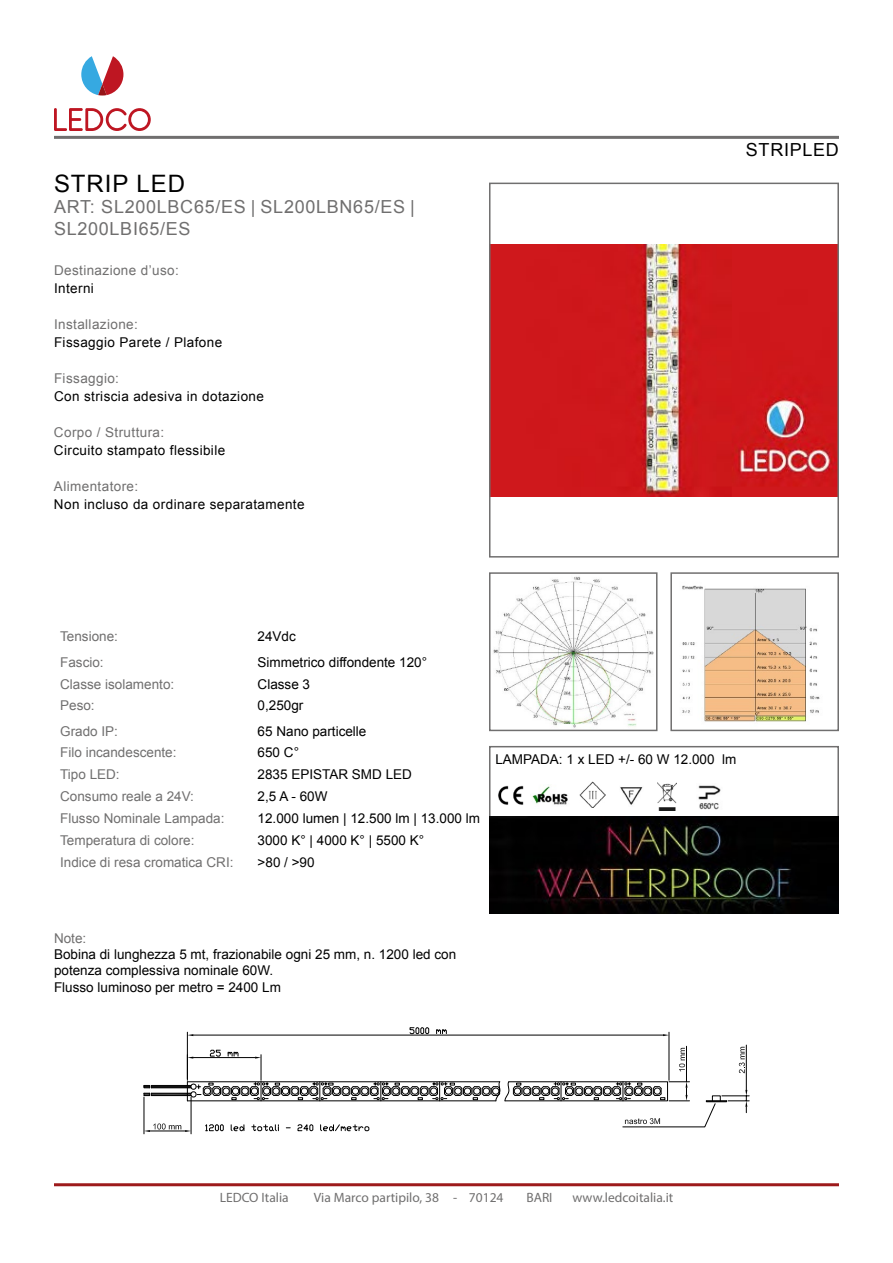
<style>
.page{position:relative;width:893px;height:1263px;background:#fff}
.page>*{position:absolute;margin:0;border:0;box-sizing:border-box;transform-origin:0 0}
.t1{font:24px "Arial";letter-spacing:.04em;color:#000}
.t2{font:18px/21.6px "Arial";letter-spacing:.04em;color:#706f6f}
.t3{font:18px "Arial";letter-spacing:.04em;color:#000}
.t4{font:13.5px/16.2px "Arial";color:#000}
.t5{font:13.5px/21.9px "Arial";color:#706f6f}
.t6{font:13.5px "Arial";letter-spacing:.03em;color:#000}
.t7{font:13.5px "Arial";letter-spacing:.03em;color:#706f6f}
.t8{font:13.5px "Myriad Pro";color:#706f6f}
.t9{font:13.5px "Arial";letter-spacing:.03em;color:#010000}
</style>
<div class="page">
<hr style="left:54px;top:1183px;width:785px;height:3px;background:#9d1a1b">
<hr style="left:54px;top:136px;width:785px;height:3px;background:#706f6f">
<svg style="left:54px;top:108px;width:97px;height:23px"></svg>
<svg style="left:81px;top:56px;width:42px;height:40px"></svg>
<img style="left:491px;top:244px;width:346px;height:252px">
<div style="left:489px;top:183px;width:350px;height:375px;border:1px solid #706f6f"></div>
<img style="left:682px;top:585px;width:138px;height:137px">
<div style="left:670px;top:572px;width:169px;height:159px;border:2px solid #706f6f"></div>
<img style="left:493px;top:576px;width:161px;height:152px">
<div style="left:489px;top:572px;width:168px;height:159px;border:2px solid #706f6f"></div>
<div style="left:489px;top:746px;width:350px;height:146px;border:2px solid #706f6f"></div>
<img style="left:498px;top:785px;width:70px;height:20px">
<img style="left:579px;top:782px;width:27px;height:26px">
<img style="left:620px;top:787px;width:23px;height:18px">
<img style="left:658px;top:783px;width:18px;height:27px">
<img style="left:698px;top:785px;width:23px;height:25px">
<hr style="left:144px;top:1097px;width:1px;height:37px;background:#000">
<hr style="left:191px;top:1097px;width:1px;height:37px;background:#000">
<hr style="left:686px;top:1046px;width:1px;height:36px;background:#000">
<hr style="left:746px;top:1045px;width:1px;height:45px;background:#000">
<hr style="left:187px;top:1032px;width:1px;height:47px;background:#000">
<hr style="left:669px;top:1032px;width:1px;height:48px;background:#000">
<hr style="left:193px;top:1035px;width:470px;height:1px;background:#000">
<svg style="left:187px;top:1034px;width:6px;height:2px"></svg>
<svg style="left:663px;top:1034px;width:6px;height:2px"></svg>
<svg style="left:409px;top:1027px;width:20px;height:8px"></svg>
<svg style="left:436px;top:1029px;width:11px;height:5px"></svg>
<svg style="left:143px;top:1047px;width:606px;height:85px"></svg>
<img style="left:489px;top:816px;width:349px;height:97px">
<h1 class="t1" style="left:54px;top:167px;width:133px">STRIP LED</h1>
<h2 class="t2" style="left:54px;top:196px;width:362px">ART: SL200LBC65/ES | SL200LBN65/ES |<br>SL200LBI65/ES</h2>
<p class="t7" style="left:54px;top:262px;width:126px">Destinazione d’uso:</p>
<p class="t9" style="left:54px;top:280px;width:41px">Interni</p>
<p class="t7" style="left:54px;top:316px;width:85px">Installazione:</p>
<p class="t6" style="left:54px;top:334px;width:170px">Fissaggio Parete / Plafone</p>
<p class="t7" style="left:54px;top:370px;width:67px">Fissaggio:</p>
<p class="t6" style="left:54px;top:388px;width:211px">Con striscia adesiva in dotazione</p>
<p class="t7" style="left:54px;top:424px;width:112px">Corpo / Struttura:</p>
<p class="t6" style="left:54px;top:442px;width:173px">Circuito stampato flessibile</p>
<p class="t7" style="left:54px;top:478px;width:86px">Alimentatore:</p>
<p class="t6" style="left:54px;top:496px;width:252px">Non incluso da ordinare separatamente</p>
<h2 class="t3" style="left:746px;top:138px;width:95px">STRIPLED</h2>
<p class="t5" style="left:60px;top:625px;width:59px">Tensione:</p>
<p class="t4" style="left:258px;top:628px;width:40px">24Vdc</p>
<p class="t5" style="left:60px;top:651px;width:45px">Fascio:</p>
<p class="t4" style="left:258px;top:654px;width:171px">Simmetrico diffondente 120°</p>
<p class="t5" style="left:60px;top:673px;width:116px">Classe isolamento:</p>
<p class="t4" style="left:258px;top:676px;width:54px">Classe 3</p>
<p class="t5" style="left:60px;top:695px;width:36px">Peso:</p>
<p class="t4" style="left:258px;top:698px;width:47px">0,250gr</p>
<p class="t5" style="left:60px;top:720px;width:59px">Grado IP:</p>
<p class="t4" style="left:258px;top:723px;width:110px">65 Nano particelle</p>
<p class="t5" style="left:60px;top:742px;width:118px">Filo incandescente:</p>
<p class="t4" style="left:258px;top:745px;width:43px">650 C°</p>
<p class="t5" style="left:60px;top:764px;width:61px">Tipo LED:</p>
<p class="t4" style="left:258px;top:766px;width:156px">2835 EPISTAR SMD LED</p>
<p class="t5" style="left:60px;top:785px;width:135px">Consumo reale a 24V:</p>
<p class="t4" style="left:258px;top:788px;width:71px">2,5 A - 60W</p>
<p class="t5" style="left:60px;top:807px;width:175px">Flusso Nominale Lampada:<br>Temperatura di colore:<br>Indice di resa cromatica CRI:</p>
<p class="t4" style="left:258px;top:807px;width:224px;line-height:21.9px">12.000 lumen | 12.500 lm | 13.000 lm<br>3000 K° | 4000 K° | 5500 K°</p>
<p class="t4" style="left:258px;top:854px;width:58px">&gt;80 / &gt;90</p>
<p class="t4" style="left:495px;top:752px;width:242px">LAMPADA: 1 x LED +/- 60 W 12.000 lm</p>
<p class="t5" style="left:54px;top:927px;width:34px">Note:</p>
<p class="t4" style="left:54px;top:946px;width:404px">Bobina di lunghezza 5 mt, frazionabile ogni 25 mm, n. 1200 led con potenza complessiva nominale 60W.<br>Flusso luminoso per metro = 2400 Lm</p>
<p class="t8" style="left:220px;top:1189px;width:70px">LEDCO Italia</p>
<p class="t8" style="left:314px;top:1189px;width:191px">Via Marco partipilo, 38 - 70124</p>
<p class="t8" style="left:526px;top:1189px;width:28px">BARI</p>
<p class="t8" style="left:572px;top:1189px;width:102px">www.ledcoitalia.it</p>
</div>
